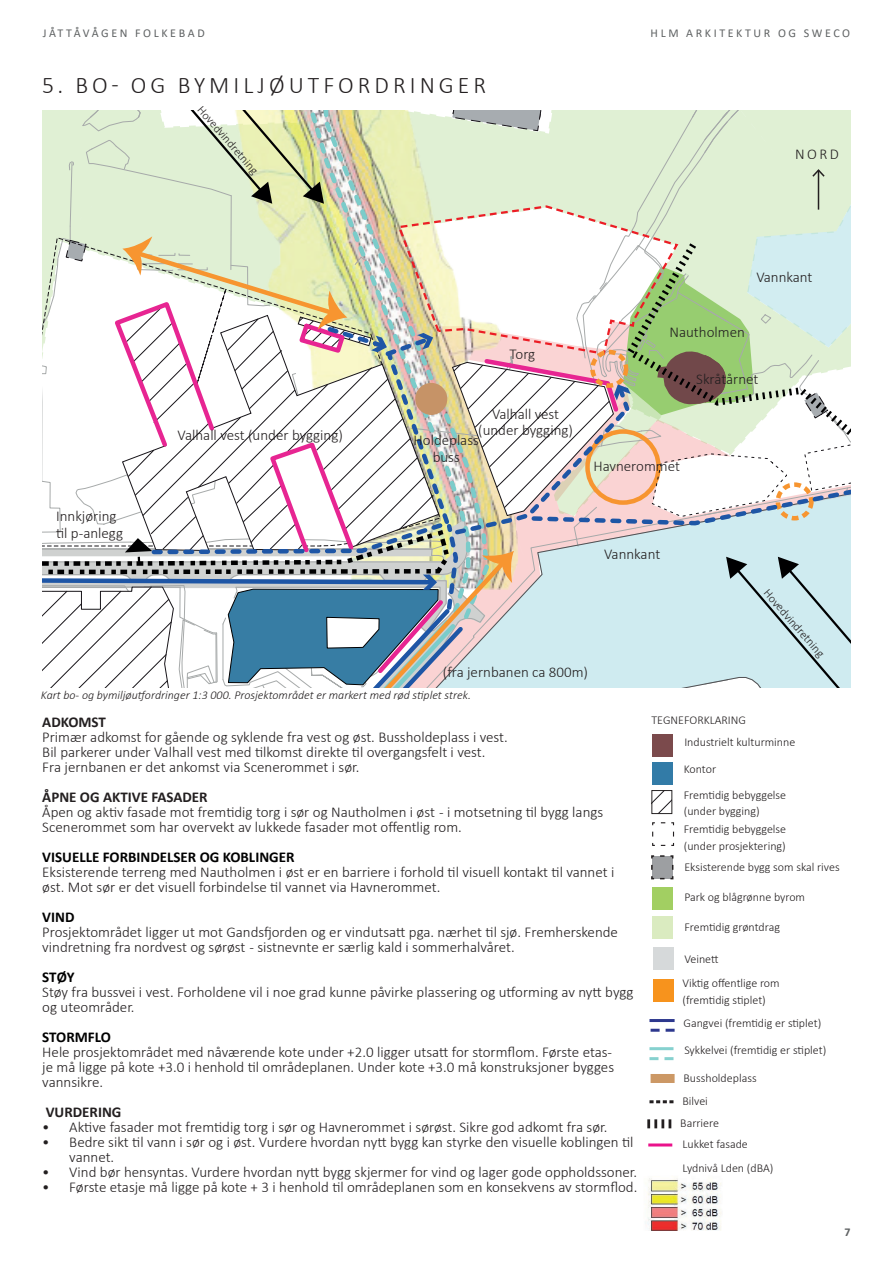
<style>
.page{position:relative;width:893px;height:1263px;background:#fff}
.page>*{position:absolute;margin:0;border:0;box-sizing:border-box;transform-origin:0 0}
.t1{font:300 23.85px "Calibri";letter-spacing:.17em;color:#231f20}
.t2{font:300 15px/15px "Calibri";color:#231f20}
.t3{font:700 15px "Calibri";color:#000001}
.t4{font:700 15px "Calibri";color:#231f20}
.t5{font:300 12px/16.5px "Calibri";color:#231f20}
.t6{font:italic 300 12px "Calibri";color:#231f20}
.t7{font:12px "Calibri";letter-spacing:.22em;color:#5f6263}
.t8{font:700 12px "Calibri";color:#5f6263}
</style>
<div class="page">
<svg style="left:42px;top:110px;width:808px;height:578px"></svg>
<div style="left:653px;top:887px;width:20px;height:23px;background:#a2cf62"></div>
<div style="left:651px;top:1074px;width:24px;height:9px;background:#cc9865"></div>
<div style="left:653px;top:979px;width:20px;height:23px;background:#f7931d"></div>
<hr style="left:649px;top:1019px;width:26px;height:3px;background:#2d388e">
<svg style="left:649px;top:1100px;width:24px;height:3px"></svg>
<hr style="left:649px;top:1047px;width:24px;height:3px;background:#86d1cf">
<svg style="left:651px;top:1029px;width:24px;height:3px"></svg>
<svg style="left:649px;top:1057px;width:24px;height:3px"></svg>
<div style="left:653px;top:917px;width:20px;height:22px;background:#daebc0"></div>
<svg style="left:647px;top:1119px;width:24px;height:9px"></svg>
<img style="left:647px;top:1178px;width:75px;height:52px">
<svg style="left:652px;top:822px;width:23px;height:24px"></svg>
<svg style="left:651px;top:855px;width:23px;height:25px"></svg>
<div style="left:652px;top:762px;width:20px;height:22px;background:#327ba7"></div>
<div style="left:653px;top:734px;width:20px;height:23px;background:#7b4a4c"></div>
<div style="left:653px;top:947px;width:21px;height:22px;background:#d6d9da"></div>
<hr style="left:648px;top:1143px;width:24px;height:3px;background:#ea128b">
<svg style="left:653px;top:792px;width:17px;height:20px"></svg>
<div style="left:651px;top:790px;width:21px;height:24px;border:1px solid #231f20"></div>
<p class="t7" style="left:43px;top:24px;width:164px">JÅTTÅVÅGEN FOLKEBAD</p>
<h1 class="t1" style="left:42px;top:70px;width:445px">5. BO- OG BYMILJØUTFORDRINGER</h1>
<p class="t5" style="left:206px;top:102px;width:88px;rotate:49deg">Hovedvindretning</p>
<p class="t7" style="left:651px;top:24px;width:201px">HLM ARKITEKTUR OG SWECO</p>
<p class="t2" style="left:795px;top:147px;width:45px">NORD</p>
<p class="t2" style="left:56px;top:508px;width:68px;line-height:16.5px">Innkjøring til p-anlegg</p>
<p class="t2" style="left:178px;top:427px;width:167px">Valhall vest (under bygging)</p>
<p class="t2" style="left:510px;top:347px;width:27px">Torg</p>
<p class="t2" style="left:478px;top:405px;width:96px;line-height:16.5px;text-align:center">Valhall vest (under bygging)</p>
<p class="t2" style="left:414px;top:432px;width:67px;line-height:16.5px;text-align:center">Holdeplass buss</p>
<p class="t2" style="left:756px;top:269px;width:58px">Vannkant</p>
<p class="t2" style="left:669px;top:324px;width:77px">Nautholmen</p>
<p class="t2" style="left:696px;top:372px;width:64px">Skråtårnet</p>
<p class="t2" style="left:593px;top:459px;width:88px">Havnerommet</p>
<p class="t2" style="left:604px;top:546px;width:58px">Vannkant</p>
<p class="t5" style="left:772px;top:585px;width:88px;rotate:49deg">Hovedvindretning</p>
<p class="t2" style="left:443px;top:664px;width:147px">(fra jernbanen ca 800m)</p>
<p class="t6" style="left:41px;top:688px;width:431px">Kart bo- og bymiljøutfordringer 1:3 000. Prosjektområdet er markert med rød stiplet strek.</p>
<p class="t4" style="left:42px;top:711px;width:65px">ADKOMST</p>
<p class="t2" style="left:42px;top:729px;width:467px">Primær adkomst for gående og syklende fra vest og øst. Bussholdeplass i vest.<br>Bil parkerer under Valhall vest med tilkomst direkte til overgangsfelt i vest.<br>Fra jernbanen er det ankomst via Scenerommet i sør.</p>
<p class="t4" style="left:42px;top:786px;width:167px">ÅPNE OG AKTIVE FASADER</p>
<p class="t2" style="left:42px;top:804px;width:562px">Åpen og aktiv fasade mot fremtidig torg i sør og Nautholmen i øst - i motsetning til bygg langs<br>Scenerommet som har overvekt av lukkede fasader mot offentlig rom.</p>
<p class="t3" style="left:42px;top:846px;width:254px">VISUELLE FORBINDELSER OG KOBLINGER</p>
<p class="t2" style="left:42px;top:864px;width:573px">Eksisterende terreng med Nautholmen i øst er en barriere i forhold til visuell kontakt til vannet i øst. Mot sør er det visuell forbindelse til vannet via Havnerommet.</p>
<p class="t3" style="left:42px;top:906px;width:34px">VIND</p>
<p class="t2" style="left:42px;top:924px;width:577px">Prosjektområdet ligger ut mot Gandsfjorden og er vindutsatt pga. nærhet til sjø. Fremherskende vindretning fra nordvest og sørøst - sistnevnte er særlig kald i sommerhalvåret.</p>
<p class="t3" style="left:42px;top:966px;width:34px">STØY</p>
<p class="t2" style="left:42px;top:984px;width:593px">Støy fra bussvei i vest. Forholdene vil i noe grad kunne påvirke plassering og utforming av nytt bygg og uteområder.</p>
<p class="t3" style="left:42px;top:1026px;width:70px">STORMFLO</p>
<p class="t2" style="left:42px;top:1044px;width:573px">Hele prosjektområdet med nåværende kote under +2.0 ligger utsatt for stormflom. Første etas&shy;je må ligge på kote +3.0 i henhold til områdeplanen. Under kote +3.0 må konstruksjoner bygges vannsikre.</p>
<p class="t4" style="left:46px;top:1101px;width:77px">VURDERING</p>
<p class="t2" style="left:42px;top:1119px;width:567px">• Aktive fasader mot fremtidig torg i sør og Havnerommet i sørøst. Sikre god adkomt fra sør.</p>
<p class="t2" style="left:69px;top:1134px;width:566px;text-indent:-27px">• Bedre sikt til vann i sør og i øst. Vurdere hvordan nytt bygg kan styrke den visuelle koblingen til vannet.</p>
<p class="t2" style="left:42px;top:1164px;width:596px">• Vind bør hensyntas. Vurdere hvordan nytt bygg skjermer for vind og lager gode oppholdssoner.</p>
<p class="t2" style="left:42px;top:1179px;width:597px">• Første etasje må ligge på kote + 3 i henhold til områdeplanen som en konsekvens av stormflod.</p>
<p class="t5" style="left:651px;top:712px;width:96px">TEGNEFORKLARING</p>
<p class="t5" style="left:684px;top:734px;width:113px">Industrielt kulturminne</p>
<p class="t5" style="left:684px;top:761px;width:34px">Kontor</p>
<p class="t5" style="left:684px;top:786px;width:104px">Fremtidig bebyggelse (under bygging)</p>
<p class="t5" style="left:684px;top:821px;width:104px">Fremtidig bebyggelse (under prosjektering)</p>
<p class="t5" style="left:684px;top:858px;width:157px">Eksisterende bygg som skal rives</p>
<p class="t5" style="left:684px;top:889px;width:122px">Park og blågrønne byrom</p>
<p class="t5" style="left:684px;top:918px;width:97px">Fremtidig grøntdrag</p>
<p class="t5" style="left:684px;top:951px;width:36px">Veinett</p>
<p class="t5" style="left:682px;top:975px;width:99px">Viktig offentlige rom (fremtidig stiplet)</p>
<p class="t5" style="left:683px;top:1015px;width:139px">Gangvei (fremtidig er stiplet)</p>
<p class="t5" style="left:684px;top:1042px;width:143px">Sykkelvei (fremtidig er stiplet)</p>
<p class="t5" style="left:683px;top:1069px;width:75px">Bussholdeplass</p>
<p class="t5" style="left:682px;top:1093px;width:27px">Bilvei</p>
<p class="t5" style="left:680px;top:1115px;width:40px">Barriere</p>
<p class="t5" style="left:682px;top:1136px;width:67px">Lukket fasade</p>
<p class="t5" style="left:682px;top:1159px;width:92px">Lydnivå Lden (dBA)</p>
<p class="t8" style="left:844px;top:1223px;width:8px">7</p>
</div>
